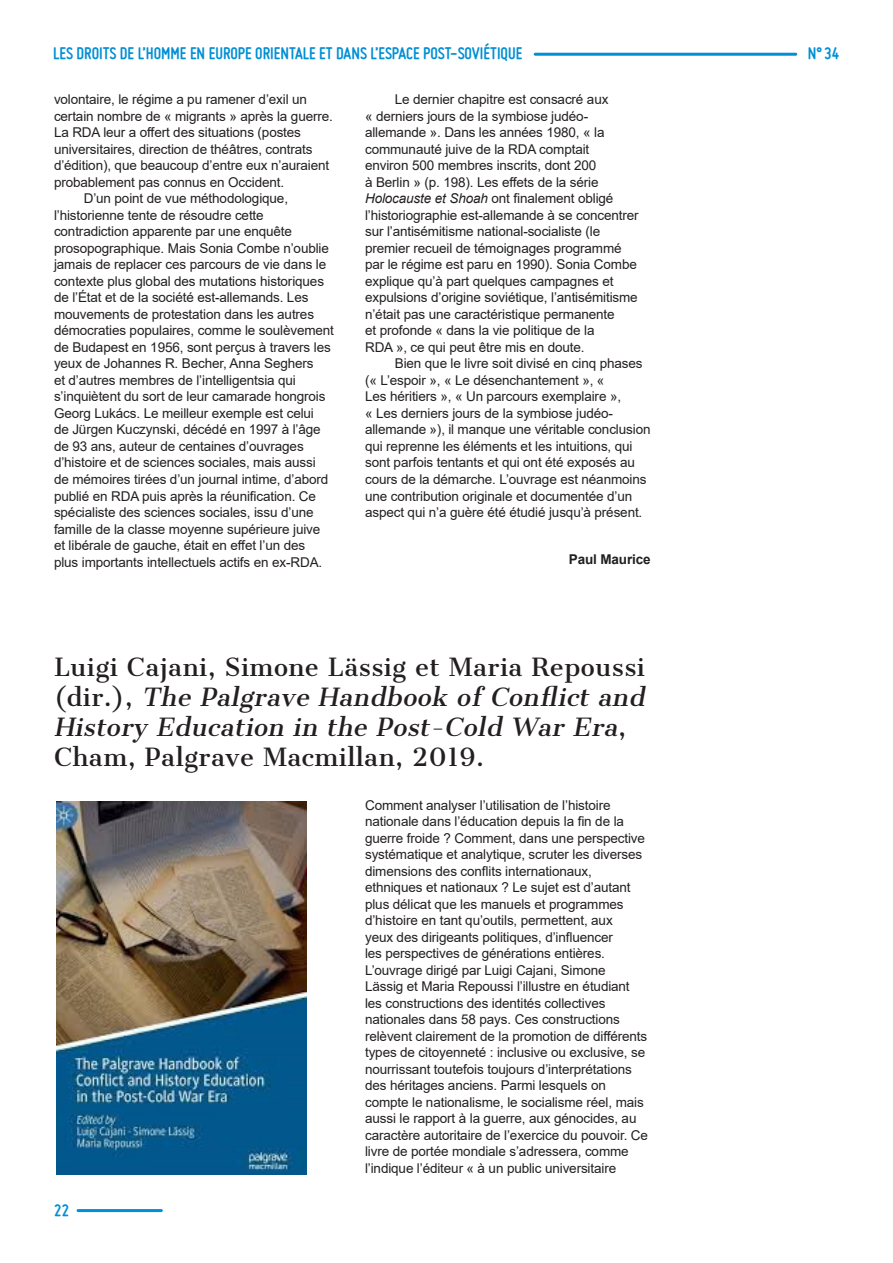
<style>
.page{position:relative;width:893px;height:1263px;background:#fff}
.page>*{position:absolute;margin:0;border:0;box-sizing:border-box;transform-origin:0 0}
._09Titres{font:24px/30px "Cantata One";letter-spacing:.02em;color:#231f20}
.t1{font:700 18px "Miso";color:#008fd5}
._05Texte2{font:13.5px/16.5px "Arial";letter-spacing:-.01em;color:#231f20}
.t2{font:700 13.5px "Arial";letter-spacing:-.01em;color:#231f20}
.s1{font-style:italic}
</style>
<div class="page">
<hr style="left:535px;top:53px;width:261px;height:3px;background:#008fd5">
<hr style="left:78px;top:1209px;width:83px;height:3px;background:#008fd5">
<img style="left:57px;top:801px;width:249px;height:373px">
<h2 class="t1" style="left:53px;top:43px;width:471px">LES DROITS DE L’HOMME EN EUROPE ORIENTALE ET DANS L’ESPACE POST-SOVIÉTIQUE</h2>
<h2 class="t1" style="left:808px;top:43px;width:33px">N° 34</h2>
<p class="_05Texte2" style="left:54px;top:91px;width:280px">volontaire, le régime a pu ramener d’exil un certain nombre de « migrants » après la guerre.<br>La RDA leur a offert des situations (postes universitaires, direction de théâtres, contrats d’édition), que beaucoup d’entre eux n’auraient probablement pas connus en Occident.</p>
<p class="_05Texte2" style="left:54px;top:190px;width:282px;text-indent:30px">D’un point de vue méthodologique, l’historienne tente de résoudre cette contradiction apparente par une enquête prosopographique. Mais Sonia Combe n’oublie jamais de replacer ces parcours de vie dans le contexte plus global des mutations historiques de l’État et de la société est-allemands. Les mouvements de protestation dans les autres démocraties populaires, comme le soulèvement de Budapest en 1956, sont perçus à travers les yeux de Johannes R. Becher, Anna Seghers<br>et d’autres membres de l’intelligentsia qui s’inquiètent du sort de leur camarade hongrois Georg Lukács. Le meilleur exemple est celui<br>de Jürgen Kuczynski, décédé en 1997 à l’âge de 93 ans, auteur de centaines d’ouvrages d’histoire et de sciences sociales, mais aussi<br>de mémoires tirées d’un journal intime, d’abord publié en RDA puis après la réunification. Ce spécialiste des sciences sociales, issu d’une famille de la classe moyenne supérieure juive et libérale de gauche, était en effet l’un des<br>plus importants intellectuels actifs en ex-RDA.</p>
<p class="_05Texte2" style="left:365px;top:91px;width:275px;text-indent:30px">Le dernier chapitre est consacré aux<br>« derniers jours de la symbiose judéo&shy;allemande ». Dans les années 1980, « la communauté juive de la RDA comptait<br>environ 500 membres inscrits, dont 200<br>à Berlin » (p. 198). Les effets de la série <span class="s1">Holocauste et Shoah</span> ont finalement obligé l’historiographie est-allemande à se concentrer sur l’antisémitisme national-socialiste (le premier recueil de témoignages programmé par le régime est paru en 1990). Sonia Combe explique qu’à part quelques campagnes et expulsions d’origine soviétique, l’antisémitisme n’était pas une caractéristique permanente<br>et profonde « dans la vie politique de la<br>RDA », ce qui peut être mis en doute.</p>
<p class="_05Texte2" style="left:365px;top:355px;width:287px;text-indent:30px">Bien que le livre soit divisé en cinq phases (« L’espoir », « Le désenchantement », «<br>Les héritiers », « Un parcours exemplaire »,<br>« Les derniers jours de la symbiose judéo&shy;allemande »), il manque une véritable conclusion qui reprenne les éléments et les intuitions, qui sont parfois tentants et qui ont été exposés au cours de la démarche. L’ouvrage est néanmoins une contribution originale et documentée d’un aspect qui n’a guère été étudié jusqu’à présent.</p>
<p class="t2" style="left:569px;top:549px;width:83px">Paul Maurice</p>
<p class="_09Titres" style="left:54px;top:652px;width:597px">Luigi Cajani, Simone Lässig et Maria Repoussi ( d i r . ) , <span class="s1">The Palgrave Handbook of Conflict and History Education in the Post-Cold War Era</span>, Cham, Palgrave Macmillan, 2019.</p>
<p class="_05Texte2" style="left:365px;top:796px;width:284px">Comment analyser l’utilisation de l’histoire nationale dans l’éducation depuis la fin de la guerre froide ? Comment, dans une perspective systématique et analytique, scruter les diverses dimensions des conflits internationaux, ethniques et nationaux ? Le sujet est d’autant plus délicat que les manuels et programmes d’histoire en tant qu’outils, permettent, aux<br>yeux des dirigeants politiques, d’influencer<br>les perspectives de générations entières.<br>L’ouvrage dirigé par Luigi Cajani, Simone<br>Lässig et Maria Repoussi l’illustre en étudiant les constructions des identités collectives nationales dans 58 pays. Ces constructions relèvent clairement de la promotion de différents types de citoyenneté : inclusive ou exclusive, se nourrissant toutefois toujours d’interprétations des héritages anciens. Parmi lesquels on compte le nationalisme, le socialisme réel, mais aussi le rapport à la guerre, aux génocides, au caractère autoritaire de l’exercice du pouvoir. Ce livre de portée mondiale s’adressera, comme l’indique l’éditeur « à un public universitaire</p>
<h2 class="t1" style="left:54px;top:1199px;width:16px">22</h2>
</div>
